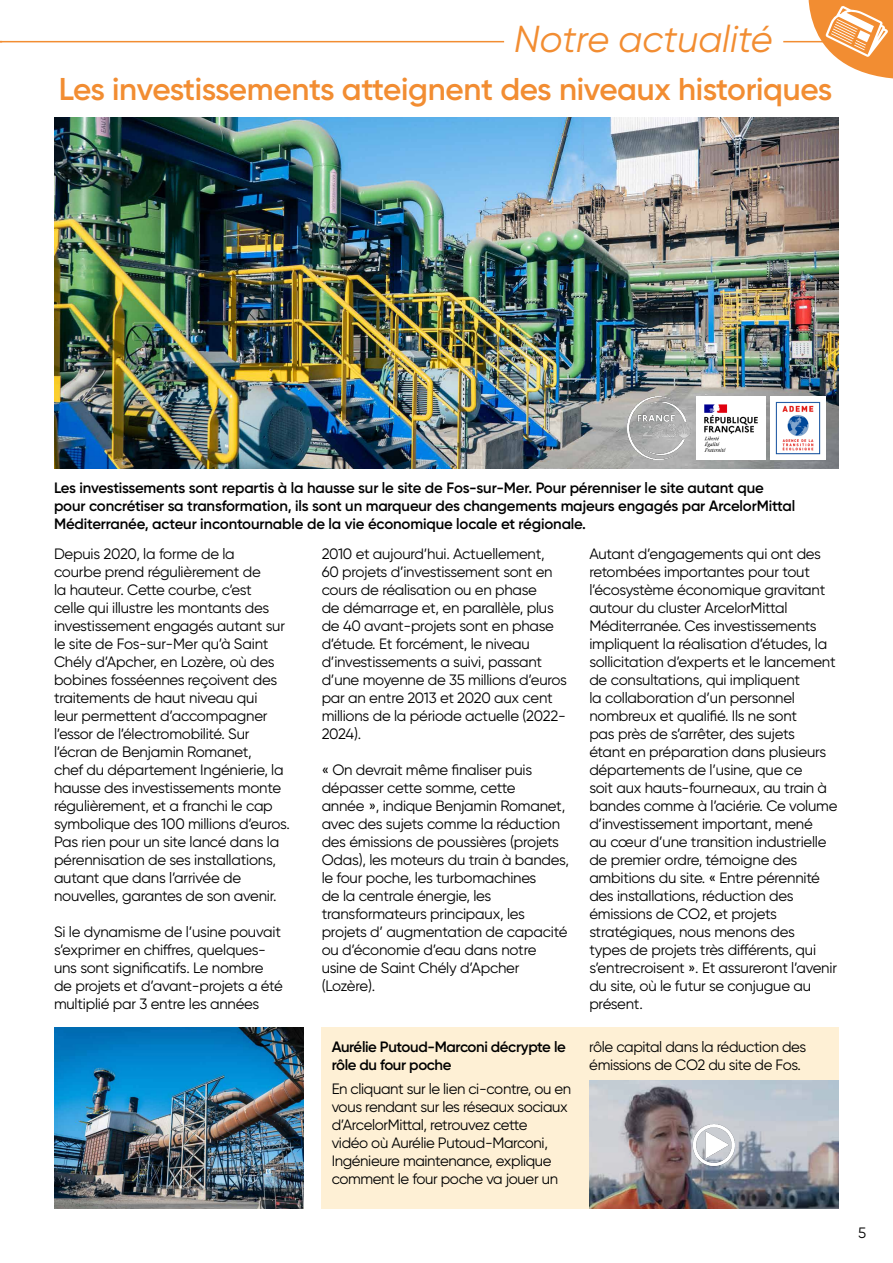
<style>
.page{position:relative;width:893px;height:1263px;background:#fff}
.page>*{position:absolute;margin:0;border:0;box-sizing:border-box;transform-origin:0 0}
.t1{font:italic 37.5px "Gilroy";color:#f28d32}
.t2{font:600 31.5px "Gilroy";letter-spacing:-.01em;color:#f28d32}
.t3{font:15px/18px "Gilroy";letter-spacing:-.015em;color:#000}
.t4{font:600 15px/18px "Gilroy";letter-spacing:-.01em;color:#000}
</style>
<div class="page">
<div style="left:322px;top:1028px;width:517px;height:181px;background:#fef0d5"></div>
<hr style="left:0;top:41px;width:504px;height:1px;background:#f28d32">
<hr style="left:783px;top:41px;width:43px;height:1px;background:#f28d32">
<svg style="left:794px;top:0;width:99px;height:79px"></svg>
<img style="left:54px;top:118px;width:785px;height:350px">
<img style="left:54px;top:1028px;width:250px;height:181px">
<img style="left:589px;top:1081px;width:250px;height:128px">
<img style="left:693px;top:1123px;width:42px;height:43px">
<img style="left:627px;top:397px;width:64px;height:62px">
<img style="left:696px;top:397px;width:69px;height:62px">
<img style="left:771px;top:397px;width:55px;height:62px">
<h1 class="t1" style="left:514px;top:16px;width:260px">Notre actualité</h1>
<h2 class="t2" style="left:59px;top:69px;width:775px">Les investissements atteignent des niveaux historiques</h2>
<p class="t4" style="left:54px;top:479px;width:743px">Les investissements sont repartis à la hausse sur le site de Fos-sur-Mer. Pour pérenniser le site autant que pour concrétiser sa transformation, ils sont un marqueur des changements majeurs engagés par ArcelorMittal<br>Méditerranée, acteur incontournable de la vie économique locale et régionale.</p>
<p class="t3" style="left:54px;top:545px;width:237px">Depuis 2020, la forme de la<br>courbe prend régulièrement de<br>la hauteur. Cette courbe, c’est<br>celle qui illustre les montants des investissement engagés autant sur le site de Fos-sur-Mer qu’à Saint Chély d’Apcher, en Lozère, où des bobines fosséennes reçoivent des traitements de haut niveau qui<br>leur permettent d’accompagner l’essor de l’électromobilité. Sur l’écran de Benjamin Romanet,<br>chef du département Ingénierie, la hausse des investissements monte régulièrement, et a franchi le cap symbolique des 100 millions d’euros.<br>Pas rien pour un site lancé dans la pérennisation de ses installations, autant que dans l’arrivée de nouvelles, garantes de son avenir.</p>
<p class="t3" style="left:54px;top:923px;width:230px">Si le dynamisme de l’usine pouvait s’exprimer en chiffres, quelques&shy;uns sont significatifs. Le nombre de projets et d’avant-projets a été multiplié par 3 entre les années</p>
<p class="t3" style="left:322px;top:545px;width:247px">2010 et aujourd’hui. Actuellement,<br>60 projets d’investissement sont en cours de réalisation ou en phase<br>de démarrage et, en parallèle, plus de 40 avant-projets sont en phase d’étude. Et forcément, le niveau d’investissements a suivi, passant d’une moyenne de 35 millions d’euros par an entre 2013 et 2020 aux cent millions de la période actuelle (2022-<br>2024).</p>
<p class="t3" style="left:322px;top:761px;width:249px">« On devrait même finaliser puis dépasser cette somme, cette<br>année », indique Benjamin Romanet, avec des sujets comme la réduction des émissions de poussières (projets<br>Odas), les moteurs du train à bandes, le four poche, les turbomachines<br>de la centrale énergie, les transformateurs principaux, les projets d’ augmentation de capacité ou d’économie d’eau dans notre usine de Saint Chély d’Apcher (Lozère).</p>
<p class="t4" style="left:332px;top:1037px;width:236px">Aurélie Putoud-Marconi décrypte le rôle du four poche</p>
<p class="t3" style="left:332px;top:1079px;width:241px">En cliquant sur le lien ci-contre, ou en vous rendant sur les réseaux sociaux d’ArcelorMittal, retrouvez cette<br>vidéo où Aurélie Putoud-Marconi, Ingénieure maintenance, explique comment le four poche va jouer un</p>
<p class="t3" style="left:589px;top:545px;width:250px">Autant d’engagements qui ont des retombées importantes pour tout l’écosystème économique gravitant autour du cluster ArcelorMittal Méditerranée. Ces investissements impliquent la réalisation d’études, la sollicitation d’experts et le lancement de consultations, qui impliquent<br>la collaboration d’un personnel nombreux et qualifié. Ils ne sont<br>pas près de s’arrêter, des sujets<br>étant en préparation dans plusieurs départements de l’usine, que ce<br>soit aux hauts-fourneaux, au train à bandes comme à l’aciérie. Ce volume d’investissement important, mené<br>au cœur d’une transition industrielle de premier ordre, témoigne des ambitions du site. « Entre pérennité des installations, réduction des émissions de CO2, et projets stratégiques, nous menons des<br>types de projets très différents, qui s’entrecroisent ». Et assureront l’avenir du site, où le futur se conjugue au présent.</p>
<p class="t3" style="left:589px;top:1037px;width:218px">rôle capital dans la réduction des émissions de CO2 du site de Fos.</p>
<p class="t3" style="left:858px;top:1223px;width:10px">5</p>
</div>
